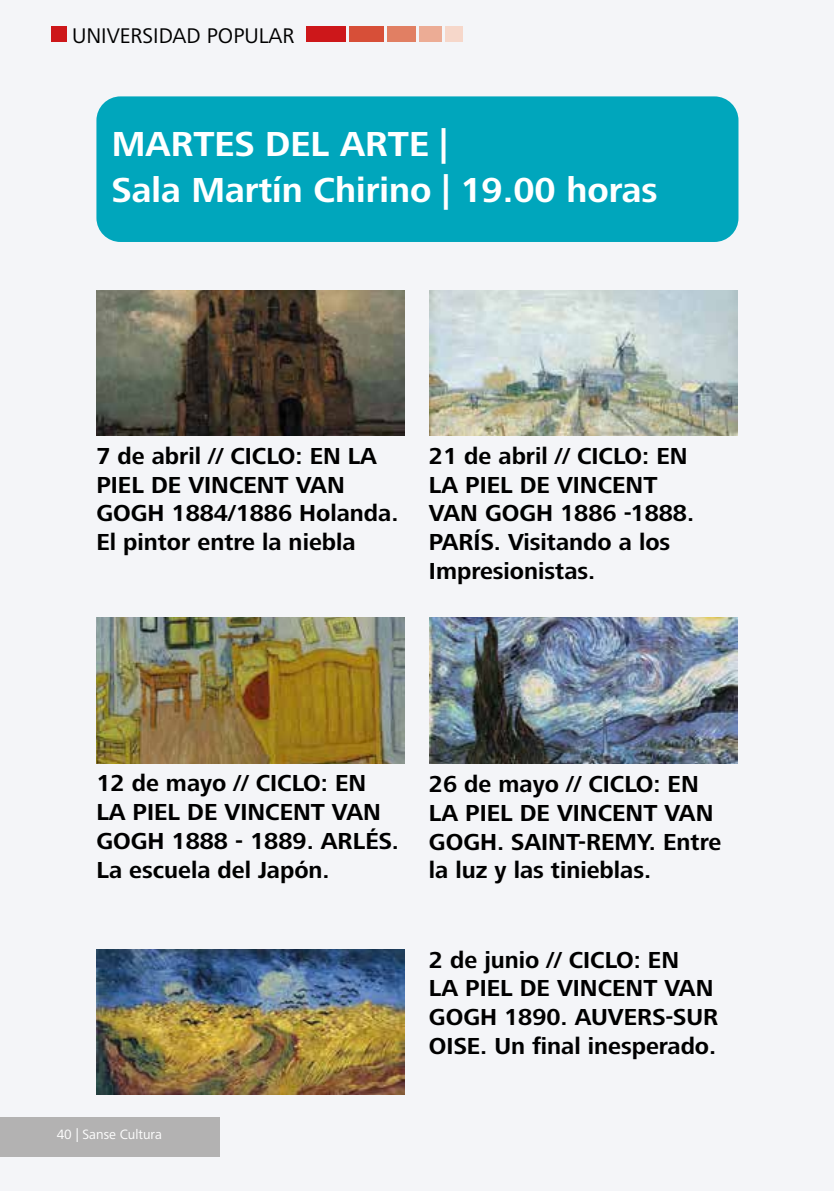
<style>
.page{position:relative;width:834px;height:1191px;background:#fff}
.page>*{position:absolute;margin:0;border:0;box-sizing:border-box;transform-origin:0 0}
.t1{font:700 36px/46px "Frutiger Next LT";color:#fff}
.t2{font:700 24px/28.8px "Frutiger Next LT";color:#000}
.t3{font:22px "Frutiger Next LT";color:#000}
.t4{font:14px "Frutiger Next LT";color:#fff}
</style>
<div class="page">
<div style="left:0;top:0;width:833px;height:1191px;background:#f4f5f8"></div>
<img style="left:96px;top:290px;width:309px;height:146px">
<img style="left:429px;top:290px;width:308px;height:146px">
<img style="left:96px;top:618px;width:309px;height:145px">
<img style="left:429px;top:618px;width:308px;height:145px">
<img style="left:96px;top:949px;width:309px;height:145px">
<div style="left:96px;top:96px;width:642px;height:146px;background:#00a6bc;border-radius:24px"></div>
<div style="left:0;top:1117px;width:219px;height:40px;background:#b3b2b2"></div>
<div style="left:51px;top:26px;width:16px;height:16px;background:#cd171a"></div>
<div style="left:306px;top:26px;width:40px;height:16px;background:#cd171a"></div>
<div style="left:349px;top:26px;width:34px;height:16px;background:#d74f38"></div>
<div style="left:387px;top:26px;width:28px;height:16px;background:#e17f63"></div>
<div style="left:419px;top:26px;width:23px;height:16px;background:#ecac95"></div>
<div style="left:445px;top:26px;width:17px;height:16px;background:#f6d7ca"></div>
<p class="t3" style="left:72px;top:23px;width:224px">UNIVERSIDAD POPULAR</p>
<p class="t1" style="left:112px;top:121px;width:547px">MARTES DEL ARTE |<br>Sala Martín Chirino | 19.00 horas</p>
<p class="t2" style="left:96px;top:441px;width:303px">7 de abril // CICLO: EN LA<br>PIEL DE VINCENT VAN<br>GOGH 1884/1886 Holanda.<br>El pintor entre la niebla</p>
<p class="t2" style="left:429px;top:441px;width:266px">21 de abril // CICLO: EN<br>LA PIEL DE VINCENT<br>VAN GOGH 1886 -1888.<br>PARÍS. Visitando a los<br>Impresionistas.</p>
<p class="t2" style="left:96px;top:769px;width:304px">12 de mayo // CICLO: EN<br>LA PIEL DE VINCENT VAN<br>GOGH 1888 - 1889. ARLÉS.<br>La escuela del Japón.</p>
<p class="t2" style="left:429px;top:769px;width:293px">26 de mayo // CICLO: EN<br>LA PIEL DE VINCENT VAN<br>GOGH. SAINT-REMY. Entre la luz y las tinieblas.</p>
<p class="t4" style="left:57px;top:1127px;width:107px">40 | Sanse Cultura</p>
<p class="t2" style="left:429px;top:945px;width:291px">2 de junio // CICLO: EN<br>LA PIEL DE VINCENT VAN<br>GOGH 1890. AUVERS-SUR<br>OISE. Un final inesperado.</p>
</div>
